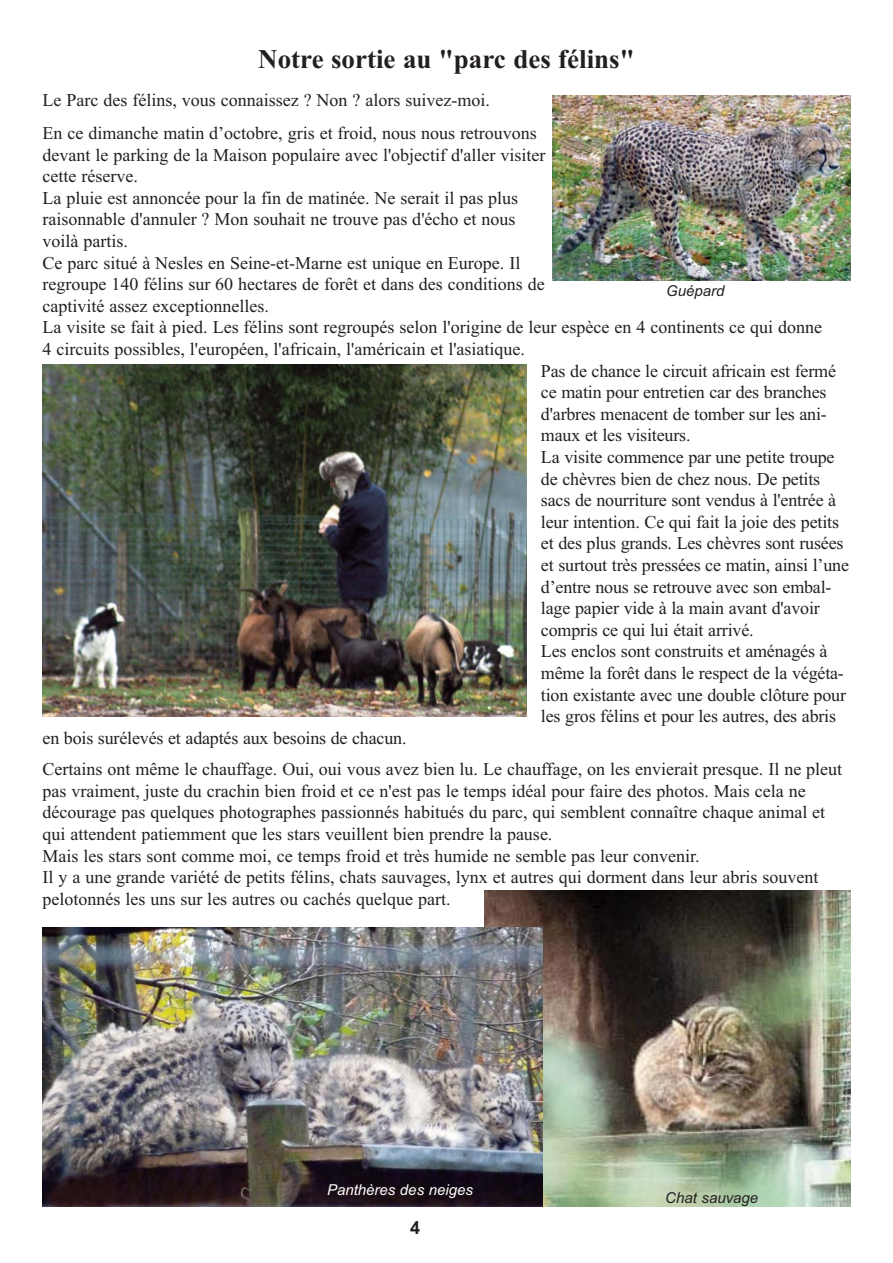
<style>
.page{position:relative;width:893px;height:1263px;background:#fff}
.page>*{position:absolute;margin:0;border:0;box-sizing:border-box;transform-origin:0 0}
.t1{font:700 27px "Times New Roman";color:#231f20}
.t2{font:18px/21.6px "Times New Roman";color:#231f20}
.t3{font:700 18px "Arial";color:#231f20}
.t4{font:italic 15px "Arial";color:#231f20}
.t5{font:italic 15px "Arial";color:#fff}
</style>
<div class="page">
<img style="left:43px;top:364px;width:483px;height:352px">
<img style="left:485px;top:890px;width:365px;height:316px">
<img style="left:552px;top:96px;width:298px;height:185px">
<img style="left:43px;top:927px;width:499px;height:280px">
<h1 class="t1" style="left:258px;top:43px;width:378px">Notre sortie au "parc des félins"</h1>
<p class="t2" style="left:43px;top:85px;width:496px;line-height:32.8px">Le Parc des félins, vous connaissez ? Non ? alors suivez-moi.<br>En ce dimanche matin d’octobre, gris et froid, nous nous retrouvons</p>
<p class="t2" style="left:43px;top:145px;width:504px">devant le parking de la Maison populaire avec l'objectif d'aller visiter</p>
<p class="t2" style="left:43px;top:167px;width:97px">cette réserve.</p>
<p class="t2" style="left:43px;top:189px;width:477px">La pluie est annoncée pour la fin de matinée. Ne serait il pas plus</p>
<p class="t2" style="left:43px;top:210px;width:474px">raisonnable d'annuler ? Mon souhait ne trouve pas d'écho et nous</p>
<p class="t2" style="left:43px;top:232px;width:87px">voilà partis.</p>
<p class="t2" style="left:43px;top:253px;width:479px">Ce parc situé à Nesles en Seine-et-Marne est unique en Europe. Il</p>
<p class="t2" style="left:43px;top:275px;width:504px">regroupe 140 félins sur 60 hectares de forêt et dans des conditions de</p>
<p class="t2" style="left:43px;top:297px;width:228px">captivité assez exceptionnelles.</p>
<p class="t2" style="left:43px;top:318px;width:781px">La visite se fait à pied. Les félins sont regroupés selon l'origine de leur espèce en 4 continents ce qui donne</p>
<p class="t2" style="left:43px;top:340px;width:484px">4 circuits possibles, l'européen, l'africain, l'américain et l'asiatique.</p>
<p class="t2" style="left:541px;top:361px;width:296px">Pas de chance le circuit africain est fermé</p>
<p class="t2" style="left:541px;top:383px;width:287px">ce matin pour entretien car des branches</p>
<p class="t2" style="left:541px;top:405px;width:287px">d'arbres menacent de tomber sur les ani-</p>
<p class="t2" style="left:541px;top:426px;width:151px">maux et les visiteurs.</p>
<p class="t2" style="left:541px;top:448px;width:295px">La visite commence par une petite troupe</p>
<p class="t2" style="left:541px;top:469px;width:281px">de chèvres bien de chez nous. De petits</p>
<p class="t2" style="left:541px;top:491px;width:297px">sacs de nourriture sont vendus à l'entrée à</p>
<p class="t2" style="left:541px;top:513px;width:299px">leur intention. Ce qui fait la joie des petits</p>
<p class="t2" style="left:541px;top:534px;width:304px">et des plus grands. Les chèvres sont rusées</p>
<p class="t2" style="left:541px;top:556px;width:309px">et surtout très pressées ce matin, ainsi l’une</p>
<p class="t2" style="left:541px;top:577px;width:292px">d’entre nous se retrouve avec son embal-</p>
<p class="t2" style="left:541px;top:599px;width:280px">lage papier vide à la main avant d'avoir</p>
<p class="t2" style="left:541px;top:621px;width:214px">compris ce qui lui était arrivé.</p>
<p class="t2" style="left:541px;top:642px;width:288px">Les enclos sont construits et aménagés à</p>
<p class="t2" style="left:541px;top:664px;width:304px">même la forêt dans le respect de la végéta-</p>
<p class="t2" style="left:541px;top:685px;width:307px">tion existante avec une double clôture pour</p>
<p class="t2" style="left:541px;top:707px;width:297px">les gros félins et pour les autres, des abris</p>
<p class="t2" style="left:43px;top:729px;width:366px">en bois surélevés et adaptés aux besoins de chacun.</p>
<p class="t2" style="left:43px;top:760px;width:801px">Certains ont même le chauffage. Oui, oui vous avez bien lu. Le chauffage, on les envierait presque. Il ne pleut pas vraiment, juste du crachin bien froid et ce n'est pas le temps idéal pour faire des photos. Mais cela ne décourage pas quelques photographes passionnés habitués du parc, qui semblent connaître chaque animal et qui attendent patiemment que les stars veuillent bien prendre la pause.<br>Mais les stars sont comme moi, ce temps froid et très humide ne semble pas leur convenir.<br>Il y a une grande variété de petits félins, chats sauvages, lynx et autres qui dorment dans leur abris souvent pelotonnés les uns sur les autres ou cachés quelque part.</p>
<p class="t4" style="left:666px;top:285px;width:60px">Guépard</p>
<p class="t5" style="left:327px;top:1184px;width:147px">Panthères des neiges</p>
<p class="t3" style="left:410px;top:1217px;width:12px">4</p>
<p class="t4" style="left:665px;top:1192px;width:94px">Chat sauvage</p>
</div>
